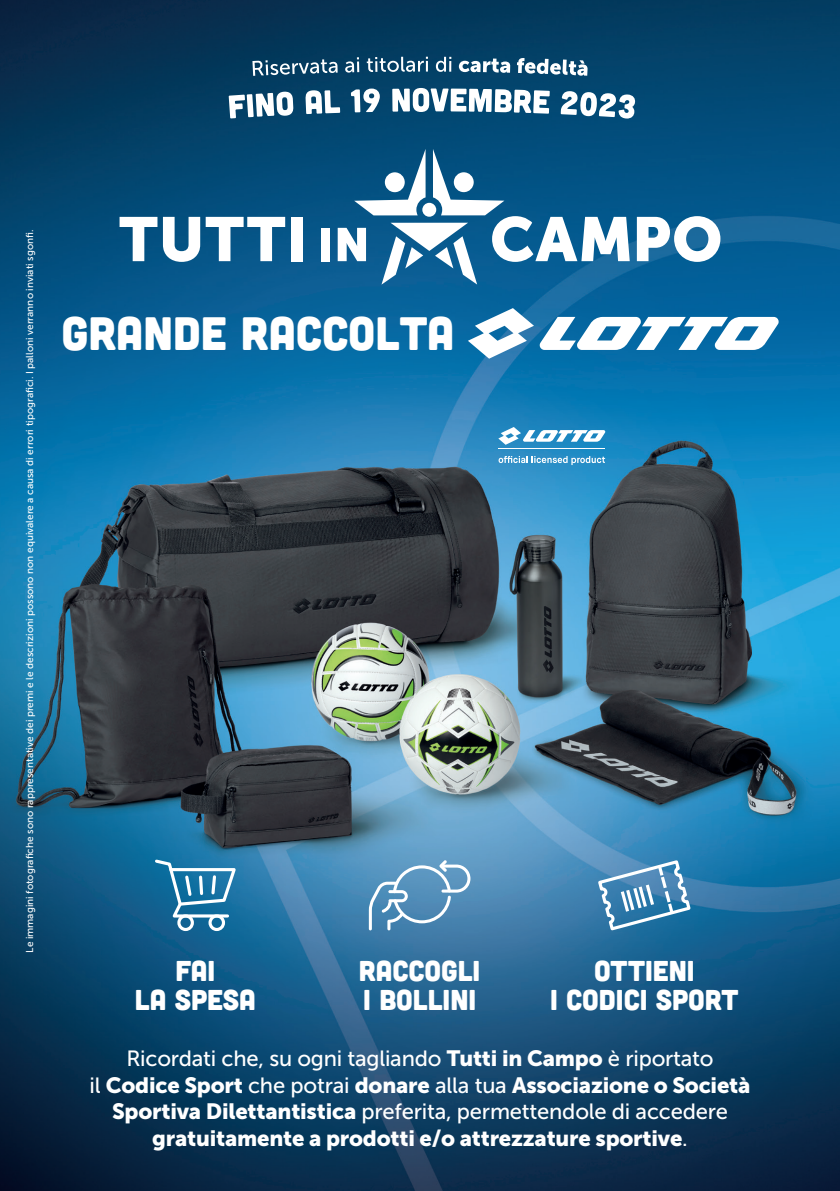
<style>
.page{position:relative;width:840px;height:1191px;background:#fff}
.page>*{position:absolute;margin:0;border:0;box-sizing:border-box;transform-origin:0 0}
.t1{font:46.8px "Cubano";color:#fff}
.t2{font:28.6px "Cubano";color:#fff}
.t3{font:22px/26.4px "Museo Sans 900";letter-spacing:-.01em;color:#fff;text-align:center}
.t4{font:22px "Museo Sans 500";letter-spacing:-.01em;color:#fff}
.t5{font:10px "Museo Sans 500";color:#fff}
.s1{font-family:"Museo Sans 900"}
.s2{font-family:"Museo Sans 500"}
</style>
<div class="page">
<img style="left:0;top:0;width:839px;height:1191px">
<div style="left:208px;top:914px;width:17px;height:17px;border:3px solid #fff;border-radius:50%"></div>
<div style="left:177px;top:914px;width:17px;height:17px;border:3px solid #fff;border-radius:50%"></div>
<svg style="left:155px;top:859px;width:80px;height:60px"></svg>
<svg style="left:597px;top:860px;width:93px;height:70px;background:#5e96bd"></svg>
<svg style="left:368px;top:860px;width:102px;height:70px;background:#6c9fc3"></svg>
<svg style="left:119px;top:217px;width:38px;height:44px"></svg>
<svg style="left:163px;top:217px;width:122px;height:45px"></svg>
<div style="left:291px;top:217px;width:12px;height:44px;background:#fff"></div>
<div style="left:320px;top:228px;width:9px;height:33px;background:#fff"></div>
<svg style="left:337px;top:149px;width:292px;height:136px"></svg>
<svg style="left:636px;top:216px;width:84px;height:46px"></svg>
<svg style="left:252px;top:57px;width:335px;height:19px"></svg>
<svg style="left:467px;top:308px;width:66px;height:51px"></svg>
<svg style="left:539px;top:317px;width:239px;height:33px"></svg>
<svg style="left:228px;top:88px;width:407px;height:31px"></svg>
<svg style="left:498px;top:456px;width:106px;height:9px"></svg>
<svg style="left:498px;top:427px;width:107px;height:18px"></svg>
<hr style="left:498px;top:448px;width:106px;height:1px;background:#fff">
<p class="t5" style="left:24px;top:952px;width:724px;rotate:-90deg">Le immagini fotografiche sono rappresentative dei premi e le descrizioni possono non equivalere a causa di errori tipografici. I palloni verranno inviati sgonfi.</p>
<p class="t1" style="left:61px;top:303px;width:394px">GRANDE RACCOLTA</p>
<p class="t2" style="left:175px;top:952px;width:41px">FAI</p>
<p class="t2" style="left:135px;top:981px;width:122px">LA SPESA</p>
<p class="t2" style="left:358px;top:952px;width:123px">RACCOGLI</p>
<p class="t2" style="left:363px;top:981px;width:115px">I BOLLINI</p>
<p class="t2" style="left:593px;top:952px;width:102px">OTTIENI</p>
<p class="t2" style="left:550px;top:981px;width:189px">I CODICI SPORT</p>
<p class="t4" style="left:126px;top:1046px;width:588px">Ricordati che, su ogni tagliando <span class="s1">Tutti in Campo</span> è riportato</p>
<p class="t3" style="left:89px;top:1071px;width:662px"><span class="s2">il</span> Codice Sport <span class="s2">che potrai</span> donare <span class="s2">alla tua</span> Associazione o Società<br>Sportiva Dilettantistica <span class="s2">preferita, permettendole di accedere </span>gratuitamente a prodotti e/o attrezzature sportive<span class="s2">.</span></p>
</div>
